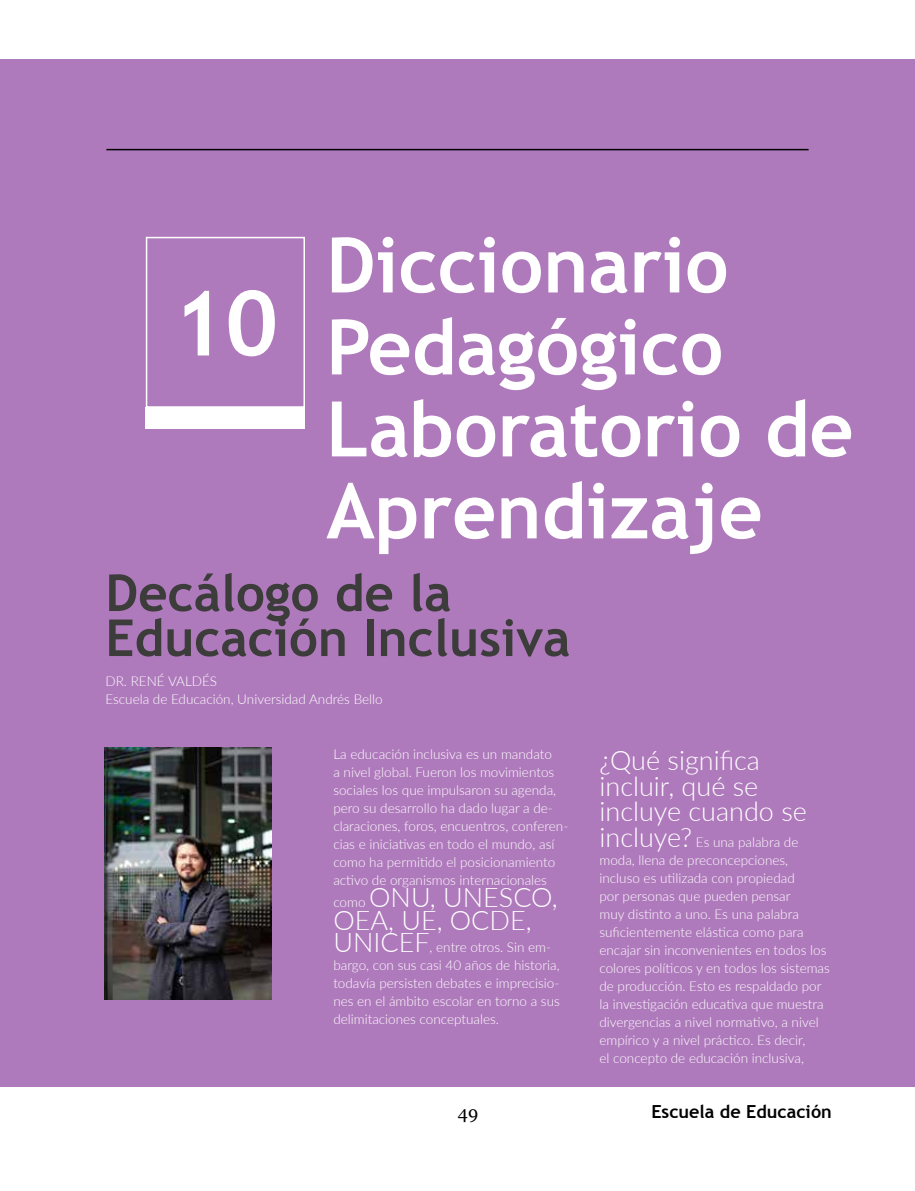
<style>
.page{position:relative;width:915px;height:1191px;background:#fff}
.page>*{position:absolute;margin:0;border:0;box-sizing:border-box;transform-origin:0 0}
.t1{font:700 90px "Trebuchet MS";color:#fff}
.t2{font:700 76.65px/81.9px "Trebuchet MS";color:#fff}
.t3{font:700 51px/45px "Trebuchet MS";color:#3c3c3b}
.t4{font:300 27px/25.5px "Lato";color:#fff}
.t5{font:700 18px "Trebuchet MS";color:#000}
.t6{font:18px "Georgia";color:#000}
.t7{font:300 13.5px/18px "Lato";color:#fff}
.s1{font-size:13.5px}
.s2{font-size:27px}
</style>
<div class="page">
<div style="left:0;top:60px;width:914px;height:1027px;background:#af7abc"></div>
<hr style="left:106px;top:149px;width:702px;height:1px;background:#000">
<div style="left:146px;top:237px;width:159px;height:171px;border:2px solid #fff"></div>
<div style="left:146px;top:408px;width:159px;height:21px;background:#fff"></div>
<img style="left:104px;top:748px;width:168px;height:251px">
<h2 class="t2" style="left:326px;top:224px;width:528px">Diccionario<br>Pedagógico<br>Laboratorio de<br>Aprendizaje</h2>
<h3 class="t3" style="left:105px;top:570px;width:466px">Decálogo de la<br>Educación Inclusiva</h3>
<p class="t7" style="left:105px;top:671px;width:279px">DR. RENÉ VALDÉS<br>Escuela de Educación, Universidad Andrés Bello</p>
<h1 class="t1" style="left:172px;top:267px;width:107px">10</h1>
<p class="t7" style="left:333px;top:744px;width:236px">La educación inclusiva es un mandato<br>a nivel global. Fueron los movimientos sociales los que impulsaron su agenda, pero su desarrollo ha dado lugar a de&shy;claraciones, foros, encuentros, conferen&shy;cias e iniciativas en todo el mundo, así como ha permitido el posicionamiento activo de organismos internacionales</p>
<h3 class="t4" style="left:333px;top:885px;width:226px;line-height:22.5px"><span class="s1">como</span> ONU, UNESCO,<br>OEA, UE, OCDE,</h3>
<p class="t7" style="left:333px;top:938px;width:228px"><span class="s2">UNICEF</span>, entre otros. Sin em&shy;bargo, con sus casi 40 años de historia, todavía persisten debates e imprecisio&shy;nes en el ámbito escolar en torno a sus delimitaciones conceptuales.</p>
<h3 class="t4" style="left:599px;top:747px;width:209px">¿Qué significa incluir, qué se incluye cuando se</h3>
<p class="t7" style="left:599px;top:832px;width:232px"><span class="s2">incluye?</span> Es una palabra de moda, llena de preconcepciones, incluso es utilizada con propiedad<br>por personas que pueden pensar<br>muy distinto a uno. Es una palabra suficientemente elástica como para encajar sin inconvenientes en todos los colores políticos y en todos los sistemas de producción. Esto es respaldado por la investigación educativa que muestra divergencias a nivel normativo, a nivel empírico y a nivel práctico. Es decir,<br>el concepto de educación inclusiva,</p>
<h3 class="t6" style="left:458px;top:1099px;width:22px">49</h3>
<h3 class="t5" style="left:651px;top:1100px;width:182px">Escuela de Educación</h3>
</div>
